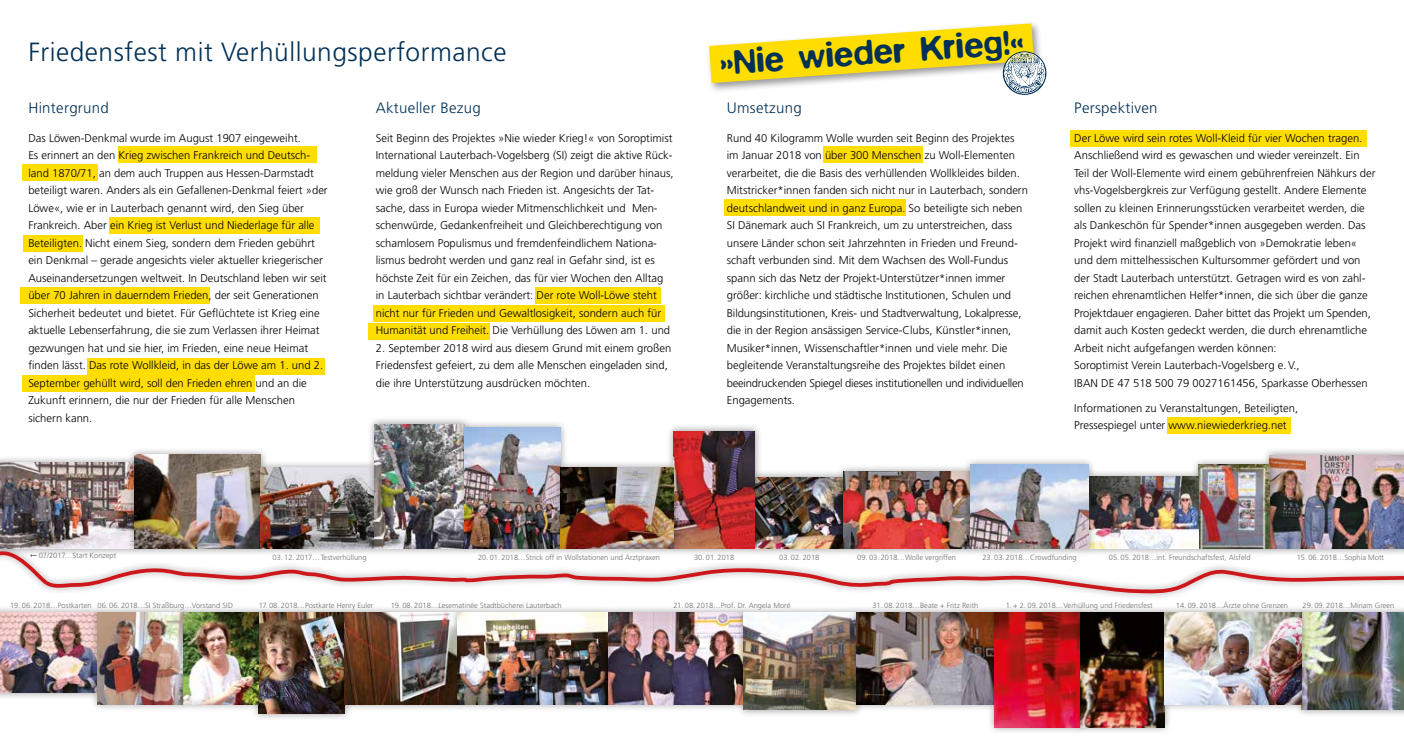
<style>
.page{position:relative;width:1404px;height:745px;background:#fff}
.page>*{position:absolute;margin:0;border:0;box-sizing:border-box;transform-origin:0 0}
.t1{font:500 35.38px "Blur";color:#003056}
.t2{font:300 26.25px "Frutiger";letter-spacing:.02em;color:#003056}
.t3{font:300 15px "Frutiger";letter-spacing:.02em;color:#003056}
.t4{font:300 11.25px/17.5px "Frutiger";color:#000}
.t5{font:300 7.5px "Frutiger";color:#706f6f}
</style>
<div class="page">
<svg style="left:709px;top:23px;width:337px;height:72px"></svg>
<div style="left:0;top:454px;width:142px;height:102px;background:#000;opacity:.4"></div>
<img style="left:0;top:462px;width:127px;height:81px">
<div style="left:127px;top:446px;width:141px;height:110px;background:#000;opacity:.4"></div>
<img style="left:135px;top:454px;width:126px;height:89px">
<div style="left:253px;top:459px;width:129px;height:97px;background:#000;opacity:.4"></div>
<img style="left:261px;top:467px;width:106px;height:76px">
<div style="left:367px;top:416px;width:105px;height:140px;background:#000;opacity:.4"></div>
<img style="left:375px;top:424px;width:82px;height:119px">
<div style="left:457px;top:420px;width:111px;height:136px;background:#000;opacity:.4"></div>
<img style="left:464px;top:427px;width:96px;height:116px">
<div style="left:747px;top:469px;width:103px;height:87px;background:#000;opacity:.4"></div>
<img style="left:762px;top:477px;width:73px;height:66px">
<div style="left:1261px;top:447px;width:142px;height:109px;background:#000;opacity:.4"></div>
<img style="left:1269px;top:455px;width:134px;height:88px">
<div style="left:251px;top:605px;width:101px;height:115px;background:#000;opacity:.4"></div>
<img style="left:259px;top:612px;width:86px;height:101px">
<div style="left:337px;top:605px;width:128px;height:106px;background:#000;opacity:.4"></div>
<img style="left:345px;top:612px;width:105px;height:91px">
<div style="left:600px;top:605px;width:151px;height:106px;background:#000;opacity:.4"></div>
<div style="left:736px;top:605px;width:128px;height:112px;background:#000;opacity:.4"></div>
<img style="left:743px;top:612px;width:106px;height:97px">
<div style="left:450px;top:605px;width:165px;height:106px;background:#000;opacity:.4"></div>
<div style="left:0;top:605px;width:105px;height:95px;background:#000;opacity:.4"></div>
<img style="left:0;top:612px;width:90px;height:80px">
<div style="left:90px;top:605px;width:101px;height:106px;background:#000;opacity:.4"></div>
<img style="left:97px;top:612px;width:79px;height:91px">
<div style="left:0;top:543px;width:1403px;height:57px;background:#000;opacity:.4"></div>
<svg style="left:0;top:546px;width:1403px;height:49px"></svg>
<div style="left:176px;top:605px;width:90px;height:106px;background:#000;opacity:.4"></div>
<div style="left:849px;top:605px;width:152px;height:106px;background:#000;opacity:.4"></div>
<img style="left:856px;top:612px;width:130px;height:91px">
<div style="left:1294px;top:605px;width:109px;height:112px;background:#000;opacity:.4"></div>
<img style="left:1309px;top:612px;width:94px;height:97px">
<svg style="left:30px;top:553px;width:7px;height:4px"></svg>
<div style="left:666px;top:423px;width:96px;height:133px;background:#000;opacity:.4"></div>
<img style="left:673px;top:431px;width:81px;height:117px">
<div style="left:553px;top:459px;width:128px;height:97px;background:#000;opacity:.4"></div>
<img style="left:560px;top:467px;width:113px;height:81px">
<div style="left:1190px;top:457px;width:87px;height:99px;background:#000;opacity:.4"></div>
<img style="left:1198px;top:464px;width:71px;height:84px">
<div style="left:835px;top:464px;width:143px;height:92px;background:#000;opacity:.4"></div>
<img style="left:843px;top:471px;width:120px;height:77px">
<div style="left:1080px;top:468px;width:125px;height:88px;background:#000;opacity:.4"></div>
<img style="left:1095px;top:476px;width:103px;height:72px">
<div style="left:963px;top:457px;width:132px;height:99px;background:#000;opacity:.4"></div>
<img style="left:970px;top:464px;width:118px;height:84px">
<div style="left:1070px;top:605px;width:101px;height:129px;background:#000;opacity:.4"></div>
<img style="left:1087px;top:612px;width:77px;height:114px">
<div style="left:1156px;top:605px;width:153px;height:106px;background:#000;opacity:.4"></div>
<img style="left:1164px;top:612px;width:137px;height:91px">
<div style="left:986px;top:605px;width:101px;height:129px;background:#000;opacity:.4"></div>
<div style="left:23px;top:235px;width:60px;height:17px;background:#fd0"></div>
<div style="left:1167px;top:417px;width:123px;height:17px;background:#fd0"></div>
<div style="left:823px;top:146px;width:99px;height:17px;background:#fd0"></div>
<div style="left:724px;top:199px;width:181px;height:17px;background:#fd0"></div>
<div style="left:1070px;top:130px;width:296px;height:16px;background:#fd0"></div>
<div style="left:368px;top:323px;width:121px;height:16px;background:#fd0"></div>
<div style="left:23px;top:164px;width:75px;height:17px;background:#fd0"></div>
<div style="left:118px;top:146px;width:198px;height:17px;background:#fd0"></div>
<div style="left:109px;top:217px;width:210px;height:16px;background:#fd0"></div>
<div style="left:20px;top:287px;width:189px;height:17px;background:#fd0"></div>
<div style="left:88px;top:358px;width:237px;height:16px;background:#fd0"></div>
<div style="left:22px;top:375px;width:232px;height:17px;background:#fd0"></div>
<div style="left:535px;top:287px;width:125px;height:17px;background:#fd0"></div>
<div style="left:374px;top:305px;width:291px;height:16px;background:#fd0"></div>
<h2 class="t2" style="left:28px;top:37px;width:479px">Friedensfest mit Verhüllungsperformance</h2>
<h1 class="t1" style="left:718px;top:42px;width:305px;rotate:-4deg">»Nie wieder Krieg!«</h1>
<h3 class="t3" style="left:28px;top:99px;width:82px">Hintergrund</h3>
<h3 class="t3" style="left:376px;top:99px;width:107px">Aktueller Bezug</h3>
<h3 class="t3" style="left:726px;top:99px;width:76px">Umsetzung</h3>
<h3 class="t3" style="left:1074px;top:99px;width:85px">Perspektiven</h3>
<p class="t4" style="left:28px;top:129px;width:301px">Das Löwen-Denkmal wurde im August 1907 eingeweiht.<br>Es erinnert an den Krieg zwischen Frankreich und Deutsch&shy;land 1870/71, an dem auch Truppen aus Hessen-Darmstadt beteiligt waren. Anders als ein Gefallenen-Denkmal feiert »der Löwe«, wie er in Lauterbach genannt wird, den Sieg über Frankreich. Aber ein Krieg ist Verlust und Niederlage für alle Beteiligten. Nicht einem Sieg, sondern dem Frieden gebührt ein Denkmal – gerade angesichts vieler aktueller kriegerischer Auseinandersetzungen weltweit. In Deutschland leben wir seit über 70 Jahren in dauerndem Frieden, der seit Generationen Sicherheit bedeutet und bietet. Für Geflüchtete ist Krieg eine aktuelle Lebenserfahrung, die sie zum Verlassen ihrer Heimat gezwungen hat und sie hier, im Frieden, eine neue Heimat finden lässt. Das rote Wollkleid, in das der Löwe am 1. und 2.<br>September gehüllt wird, soll den Frieden ehren und an die Zukunft erinnern, die nur der Frieden für alle Menschen sichern kann.</p>
<p class="t4" style="left:376px;top:129px;width:299px">Seit Beginn des Projektes »Nie wieder Krieg!« von Soroptimist International Lauterbach-Vogelsberg (SI) zeigt die aktive Rück&shy;meldung vieler Menschen aus der Region und darüber hinaus, wie groß der Wunsch nach Frieden ist. Angesichts der Tat&shy;sache, dass in Europa wieder Mitmenschlichkeit und Men&shy;schenwürde, Gedankenfreiheit und Gleichberechtigung von schamlosem Populismus und fremdenfeindlichem Nationa&shy;lismus bedroht werden und ganz real in Gefahr sind, ist es höchste Zeit für ein Zeichen, das für vier Wochen den Alltag in Lauterbach sichtbar verändert: Der rote Woll-Löwe steht nicht nur für Frieden und Gewaltlosigkeit, sondern auch für Humanität und Freiheit. Die Verhüllung des Löwen am 1. und</p>
<p class="t4" style="left:376px;top:339px;width:297px">2. September 2018 wird aus diesem Grund mit einem großen<br>Friedensfest gefeiert, zu dem alle Menschen eingeladen sind, die ihre Unterstützung ausdrücken möchten.</p>
<p class="t4" style="left:726px;top:129px;width:303px">Rund 40 Kilogramm Wolle wurden seit Beginn des Projektes im Januar 2018 von über 300 Menschen zu Woll-Elementen verarbeitet, die die Basis des verhüllenden Wollkleides bilden.<br>Mitstricker*innen fanden sich nicht nur in Lauterbach, sondern deutschlandweit und in ganz Europa. So beteiligte sich neben SI Dänemark auch SI Frankreich, um zu unterstreichen, dass unsere Länder schon seit Jahrzehnten in Frieden und Freund&shy;schaft verbunden sind. Mit dem Wachsen des Woll-Fundus spann sich das Netz der Projekt-Unterstützer*innen immer größer: kirchliche und städtische Institutionen, Schulen und Bildungsinstitutionen, Kreis- und Stadtverwaltung, Lokalpresse, die in der Region ansässigen Service-Clubs, Künstler*innen, Musiker*innen, Wissenschaftler*innen und viele mehr. Die begleitende Veranstaltungsreihe des Projektes bildet einen beeindruckenden Spiegel dieses institutionellen und individuellen Engagements.</p>
<p class="t4" style="left:1074px;top:129px;width:303px">Der Löwe wird sein rotes Woll-Kleid für vier Wochen tragen.<br>Anschließend wird es gewaschen und wieder vereinzelt. Ein Teil der Woll-Elemente wird einem gebührenfreien Nähkurs der vhs-Vogelsbergkreis zur Verfügung gestellt. Andere Elemente sollen zu kleinen Erinnerungsstücken verarbeitet werden, die als Dankeschön für Spender*innen ausgegeben werden. Das Projekt wird finanziell maßgeblich von »Demokratie leben« und dem mittelhessischen Kultursommer gefördert und von der Stadt Lauterbach unterstützt. Getragen wird es von zahl&shy;reichen ehrenamtlichen Helfer*innen, die sich über die ganze Projektdauer engagieren. Daher bittet das Projekt um Spenden, damit auch Kosten gedeckt werden, die durch ehrenamtliche Arbeit nicht aufgefangen werden können:<br>Soroptimist Verein Lauterbach-Vogelsberg e. V.,<br>IBAN DE 47 518 500 79 0027161456, Sparkasse Oberhessen</p>
<p class="t4" style="left:1074px;top:399px;width:225px">Informationen zu Veranstaltungen, Beteiligten,<br>Pressespiegel unter www.niewiederkrieg.net</p>
<p class="t5" style="left:39px;top:551px;width:79px">07/2017…Start Konzept</p>
<p class="t5" style="left:272px;top:552px;width:95px">03. 12. 2017…Testverhüllung</p>
<p class="t5" style="left:478px;top:552px;width:184px">20. 01. 2018…Strick off in Wollstationen und Arztpraxen</p>
<p class="t5" style="left:694px;top:552px;width:42px">30. 01. 2018</p>
<p class="t5" style="left:779px;top:552px;width:42px">03. 02. 2018</p>
<p class="t5" style="left:857px;top:552px;width:100px">09. 03. 2018…Wolle vergriffen</p>
<p class="t5" style="left:1108px;top:552px;width:143px">05. 05. 2018…int. Freundschaftsfest, Alsfeld</p>
<p class="t5" style="left:1296px;top:552px;width:89px">15. 06. 2018…Sophia Mott</p>
<p class="t5" style="left:982px;top:552px;width:96px">23. 03. 2018…Crowdfunding</p>
<p class="t5" style="left:10px;top:600px;width:224px">19. 06. 2018…Postkarten 06. 06. 2018…SI Straßburg…Vorstand SID</p>
<p class="t5" style="left:259px;top:600px;width:116px">17. 08. 2018…Postkarte Henry Euler</p>
<p class="t5" style="left:390px;top:600px;width:172px">19. 08. 2018…Lesematinée Stadtbücherei Lauterbach</p>
<p class="t5" style="left:673px;top:600px;width:118px">21. 08. 2018…Prof. Dr. Angela Moré</p>
<p class="t5" style="left:872px;top:600px;width:107px">31. 08. 2018…Beate + Fritz Reith</p>
<p class="t5" style="left:1175px;top:600px;width:114px">14. 09. 2018…Ärzte ohne Grenzen</p>
<p class="t5" style="left:1302px;top:600px;width:93px">29. 09. 2018…Miriam Green</p>
<p class="t5" style="left:1005px;top:600px;width:148px">1. + 2. 09. 2018…Verhüllung und Friedensfest</p>
</div>
